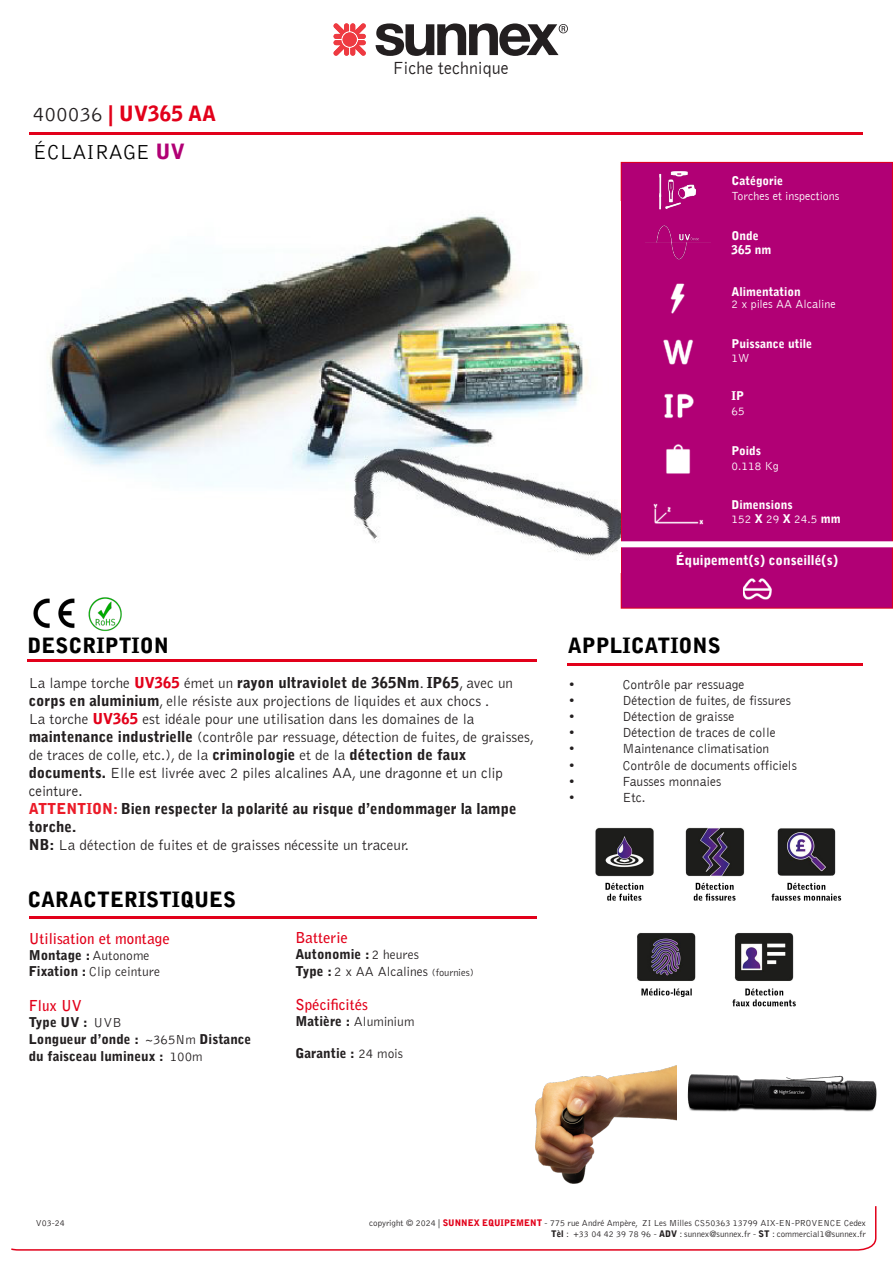
<style>
.page{position:relative;width:893px;height:1263px;background:#fff}
.page>*{position:absolute;margin:0;border:0;box-sizing:border-box;transform-origin:0 0}
.t1{font:900 21px "Bell Gothic Std";color:#000}
.t2{font:900 21px "Bell Gothic Std";color:#e2001a}
.t3{font:300 21px "Bell Gothic Std";color:#000}
.t4{font:300 18px "Bell Gothic";color:#231f20}
.t5{font:300 15px/18px "Bell Gothic Std";color:#231f20}
.t6{font:300 15px/18px "Bell Gothic";color:#231f20}
.t7{font:900 15px/18px "Bell Gothic";color:#231f20}
.t8{font:700 15px "Bell Gothic Std";color:#e2001a}
.t9{font:300 13.5px "Bell Gothic";color:#231f20}
.t10{font:900 13.5px/16.8px "Bell Gothic Std";color:#231f20}
.t11{font:300 13.5px/16.2px "Bell Gothic Std";color:#231f20}
.t12{font:900 13.5px "Bell Gothic";color:#fff}
.t13{font:900 12px "Bell Gothic";color:#fff}
.t14{font:300 12px "Bell Gothic";color:#fff}
.t15{font:300 9px "Bell Gothic Std";color:#231f20}
.s1{font-weight:300;color:#231f20}
.s2{font-weight:900;color:#b10075}
.s3{font-weight:900}
.s4{font-weight:900;color:#e2001a}
.s5{font-family:"Bell Gothic Std";font-weight:900}
.s6{color:#eb1c29}
.s7{font-family:"Bell Gothic";font-weight:900}
.s8{font-weight:300}
.s9{font-size:10.5px}
.s10{font-family:"Bell Gothic";font-weight:900;color:#e2001a}
</style>
<div class="page">
<div style="left:621px;top:162px;width:272px;height:446px;background:#b10075"></div>
<div style="left:621px;top:162px;width:272px;height:446px;border:1px solid #e2001a"></div>
<svg style="left:334px;top:23px;width:32px;height:33px"></svg>
<svg style="left:376px;top:23px;width:192px;height:33px"></svg>
<hr style="left:29px;top:132px;width:834px;height:3px;background:#e2001a">
<img style="left:47px;top:216px;width:574px;height:344px">
<img style="left:646px;top:225px;width:65px;height:35px">
<img style="left:670px;top:283px;width:15px;height:31px">
<img style="left:663px;top:339px;width:31px;height:26px">
<img style="left:658px;top:171px;width:39px;height:39px">
<img style="left:666px;top:444px;width:25px;height:30px">
<img style="left:653px;top:503px;width:51px;height:22px">
<img style="left:664px;top:393px;width:30px;height:26px">
<hr style="left:28px;top:659px;width:509px;height:3px;background:#e2001a">
<hr style="left:567px;top:663px;width:296px;height:2px;background:#e2001a">
<hr style="left:29px;top:916px;width:508px;height:3px;background:#e2001a">
<svg style="left:11px;top:1206px;width:866px;height:45px"></svg>
<img style="left:595px;top:827px;width:247px;height:180px">
<img style="left:33px;top:598px;width:42px;height:31px">
<img style="left:743px;top:578px;width:29px;height:22px">
<div style="left:617px;top:541px;width:276px;height:6px;background:#fff"></div>
<img style="left:88px;top:597px;width:34px;height:34px">
<img style="left:687px;top:1074px;width:190px;height:38px">
<img style="left:535px;top:1065px;width:142px;height:119px">
<p class="t2" style="left:33px;top:101px;width:185px"><span class="s1">400036</span> | UV365 AA</p>
<p class="t3" style="left:33px;top:141px;width:153px">ÉCLAIRAGE <span class="s2">UV</span></p>
<p class="t4" style="left:393px;top:58px;width:118px">Fiche technique</p>
<p class="t13" style="left:731px;top:174px;width:53px">Catégorie</p>
<p class="t14" style="left:731px;top:189px;width:110px">Torches et inspections</p>
<p class="t13" style="left:731px;top:229px;width:29px">Onde</p>
<p class="t13" style="left:731px;top:243px;width:41px">365 nm</p>
<p class="t13" style="left:731px;top:285px;width:71px">Alimentation</p>
<p class="t14" style="left:731px;top:298px;width:106px">2 x piles AA Alcaline</p>
<p class="t13" style="left:731px;top:337px;width:82px">Puissance utile</p>
<p class="t14" style="left:731px;top:352px;width:19px">1W</p>
<p class="t13" style="left:731px;top:389px;width:14px">IP</p>
<p class="t14" style="left:731px;top:404px;width:15px">65</p>
<p class="t13" style="left:731px;top:444px;width:31px">Poids</p>
<p class="t14" style="left:731px;top:459px;width:49px">0.118 Kg</p>
<p class="t13" style="left:731px;top:497px;width:63px">Dimensions</p>
<p class="t14" style="left:731px;top:513px;width:111px">152 <span class="s3">X</span> 29 <span class="s3">X</span> 24.5 <span class="s3">mm</span></p>
<p class="t12" style="left:676px;top:552px;width:163px">Équipement(s) conseillé(s)</p>
<p class="t1" style="left:28px;top:633px;width:143px">DESCRIPTION</p>
<p class="t1" style="left:568px;top:633px;width:154px">APPLICATIONS</p>
<p class="t5" style="left:29px;top:674px;width:486px">La lampe torche <span class="s4">UV365</span> émet un <span class="s3">rayon ultraviolet de 365Nm</span>. <span class="s3">IP65</span>, avec un <span class="s3">corps en aluminium</span>, elle résiste aux projections de liquides et aux chocs .</p>
<p class="t5" style="left:29px;top:710px;width:447px">La torche <span class="s4">UV365</span> est idéale pour une utilisation dans les domaines de la</p>
<p class="t5" style="left:29px;top:728px;width:507px"><span class="s3">maintenance industrielle</span> (contrôle par ressuage, détection de fuites, de graisses, de traces de colle, etc.), de la <span class="s3">criminologie</span> et de la <span class="s3">détection de faux</span></p>
<p class="t6" style="left:29px;top:764px;width:476px"><span class="s5">documents.</span> Elle est livrée avec 2 piles alcalines AA, une dragonne et un clip ceinture.</p>
<p class="t7" style="left:29px;top:800px;width:489px"><span class="s6">ATTENTION:</span> Bien respecter la polarité au risque d’endommager la lampe torche.</p>
<p class="t5" style="left:29px;top:836px;width:382px"><span class="s7">NB:</span> La détection de fuites et de graisses nécessite un traceur.</p>
<p class="t1" style="left:28px;top:887px;width:210px">CARACTERISTIQUES</p>
<p class="t9" style="left:568px;top:677px;width:8px">•</p>
<p class="t9" style="left:622px;top:677px;width:124px">Contrôle par ressuage</p>
<p class="t9" style="left:568px;top:693px;width:8px">•</p>
<p class="t9" style="left:622px;top:693px;width:170px">Détection de fuites, de fissures</p>
<p class="t9" style="left:568px;top:709px;width:8px">•</p>
<p class="t9" style="left:622px;top:709px;width:113px">Détection de graisse</p>
<p class="t9" style="left:568px;top:725px;width:8px">•</p>
<p class="t9" style="left:622px;top:725px;width:155px">Détection de traces de colle</p>
<p class="t9" style="left:568px;top:742px;width:8px">•</p>
<p class="t9" style="left:622px;top:742px;width:148px">Maintenance climatisation</p>
<p class="t9" style="left:568px;top:758px;width:8px">•</p>
<p class="t9" style="left:622px;top:758px;width:176px">Contrôle de documents officiels</p>
<p class="t9" style="left:568px;top:774px;width:8px">•</p>
<p class="t9" style="left:622px;top:774px;width:101px">Fausses monnaies</p>
<p class="t9" style="left:568px;top:790px;width:8px">•</p>
<p class="t9" style="left:622px;top:790px;width:25px">Etc.</p>
<p class="t8" style="left:29px;top:929px;width:143px">Utilisation et montage</p>
<p class="t11" style="left:29px;top:948px;width:133px"><span class="s3">Montage :</span> Autonome<br><span class="s3">Fixation :</span> Clip ceinture</p>
<p class="t8" style="left:29px;top:996px;width:55px">Flux UV</p>
<p class="t10" style="left:29px;top:1014px;width:224px">Type UV : <span class="s8">UVB<br></span>Longueur d’onde : <span class="s8">~365Nm</span> Distance du faisceau lumineux : <span class="s8">100m</span></p>
<p class="t8" style="left:296px;top:929px;width:54px">Batterie</p>
<p class="t10" style="left:296px;top:946px;width:125px">Autonomie : <span class="s8">2 heures</span></p>
<p class="t11" style="left:296px;top:963px;width:180px"><span class="s3">Type :</span> 2 x AA Alcalines <span class="s9">(fournies)</span></p>
<p class="t8" style="left:296px;top:995px;width:74px">Spécificités</p>
<p class="t11" style="left:296px;top:1014px;width:121px"><span class="s3">Matière :</span> Aluminium</p>
<p class="t10" style="left:296px;top:1045px;width:109px">Garantie : <span class="s8">24 mois</span></p>
<p class="t15" style="left:36px;top:1218px;width:31px">V03-24</p>
<p class="t15" style="left:369px;top:1218px;width:498px">copyright © 2024 | <span class="s10">SUNNEX EQUIPEMENT</span> - 775 rue André Ampère, ZI Les Milles CS50363 13799 AIX-EN-PROVENCE Cedex</p>
<p class="t15" style="left:551px;top:1229px;width:316px"><span class="s7">Tèl</span> : +33 04 42 39 78 96 - <span class="s7">ADV</span> : sunnex@sunnex.fr - <span class="s7">ST</span> : commercial1@sunnex.fr</p>
</div>
